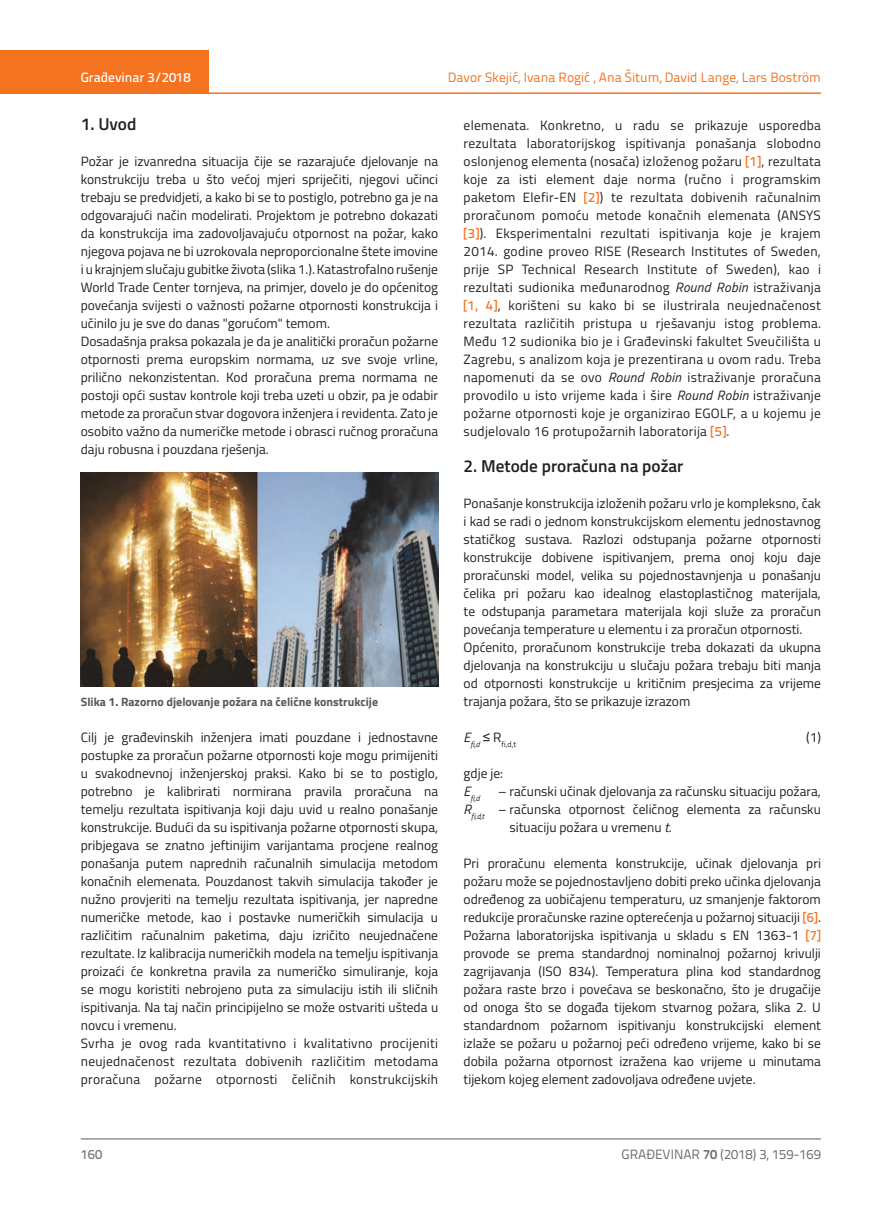
<style>
.page{position:relative;width:872px;height:1212px;background:#fff}
.page>*{position:absolute;margin:0;border:0;box-sizing:border-box;transform-origin:0 0}
.t1{font:600 17.25px "Titillium";color:#231f20}
.t2{font:13.5px/18px "Titillium";color:#231f20}
.t3{font:13.5px "Titillium Text 22 L";color:#f47321}
.t4{font:13.5px "Titillium Text 22 L";color:#6c6d70}
.t5{font:500 13.5px "Titillium Text 22 L";color:#fff}
.t6{font:500 13.5px "Titillium Text 22 L";color:#787a7d}
.t7{font:700 12px "Titillium";color:#57585a}
.t8{font:7.8px "Titillium";color:#231f20}
.t9{font:italic 7.8px "Titillium";color:#231f20}
.s1{font-family:"Titillium Text 22 L";font-weight:500;color:#f47321}
.s2{font-style:italic}
.s3{font-weight:700}
</style>
<div class="page">
<div style="left:0;top:50px;width:208px;height:44px;background:#f47321"></div>
<hr style="left:0;top:92px;width:821px;height:2px;background:#f47321">
<hr style="left:81px;top:1139px;width:740px;height:1px;background:#57585a">
<img style="left:81px;top:472px;width:357px;height:215px">
<p class="t5" style="left:81px;top:67px;width:111px">Građevinar 3/2018</p>
<p class="t3" style="left:448px;top:68px;width:375px">Davor Skejić, Ivana Rogić , Ana Šitum, David Lange, Lars Boström</p>
<p class="t1" style="left:81px;top:111px;width:57px">1. Uvod</p>
<p class="t2" style="left:81px;top:151px;width:359px">Požar je izvanredna situacija čije se razarajuće djelovanje na konstrukciju treba u što većoj mjeri spriječiti, njegovi učinci trebaju se predvidjeti, a kako bi se to postiglo, potrebno ga je na odgovarajući način modelirati. Projektom je potrebno dokazati da konstrukcija ima zadovoljavajuću otpornost na požar, kako njegova pojava ne bi uzrokovala neproporcionalne štete imovine i u krajnjem slučaju gubitke života (slika 1.). Katastrofalno rušenje World Trade Center tornjeva, na primjer, dovelo je do općenitog povećanja svijesti o važnosti požarne otpornosti konstrukcija i učinilo ju je sve do danas "gorućom" temom.<br>Dosadašnja praksa pokazala je da je analitički proračun požarne otpornosti prema europskim normama, uz sve svoje vrline, prilično nekonzistentan. Kod proračuna prema normama ne postoji opći sustav kontrole koji treba uzeti u obzir, pa je odabir metode za proračun stvar dogovora inženjera i revidenta. Zato je osobito važno da numeričke metode i obrasci ručnog proračuna daju robusna i pouzdana rješenja.</p>
<p class="t7" style="left:81px;top:693px;width:299px">Slika 1. Razorno djelovanje požara na čelične konstrukcije</p>
<p class="t2" style="left:81px;top:728px;width:359px">Cilj je građevinskih inženjera imati pouzdane i jednostavne postupke za proračun požarne otpornosti koje mogu primijeniti u svakodnevnoj inženjerskoj praksi. Kako bi se to postiglo, potrebno je kalibrirati normirana pravila proračuna na temelju rezultata ispitivanja koji daju uvid u realno ponašanje konstrukcije. Budući da su ispitivanja požarne otpornosti skupa, pribjegava se znatno jeftinijim varijantama procjene realnog ponašanja putem naprednih računalnih simulacija metodom konačnih elemenata. Pouzdanost takvih simulacija također je nužno provjeriti na temelju rezultata ispitivanja, jer napredne numeričke metode, kao i postavke numeričkih simulacija u različitim računalnim paketima, daju izričito neujednačene rezultate. Iz kalibracija numeričkih modela na temelju ispitivanja proizaći će konkretna pravila za numeričko simuliranje, koja se mogu koristiti nebrojeno puta za simulaciju istih ili sličnih ispitivanja. Na taj način principijelno se može ostvariti ušteda u novcu i vremenu.<br>Svrha je ovog rada kvantitativno i kvalitativno procijeniti neujednačenost rezultata dobivenih različitim metodama proračuna požarne otpornosti čeličnih konstrukcijskih</p>
<p class="t2" style="left:463px;top:115px;width:359px;text-align:justify">elemenata. Konkretno, u radu se prikazuje usporedba rezultata laboratorijskog ispitivanja ponašanja slobodno oslonjenog elementa (nosača) izloženog požaru <span class="s1">[1]</span>, rezultata koje za isti element daje norma (ručno i programskim paketom Elefir-EN <span class="s1">[2]</span>) te rezultata dobivenih računalnim proračunom pomoću metode konačnih elemenata (ANSYS <span class="s1">[3]</span>). Eksperimentalni rezultati ispitivanja koje je krajem 2014. godine proveo RISE (Research Institutes of Sweden, prije SP Technical Research Institute of Sweden), kao i rezultati sudionika međunarodnog <span class="s2">Round Robin</span> istraživanja <span class="s1">[1, 4]</span>, korišteni su kako bi se ilustrirala neujednačenost rezultata različitih pristupa u rješavanju istog problema.<br>Među 12 sudionika bio je i Građevinski fakultet Sveučilišta u Zagrebu, s analizom koja je prezentirana u ovom radu. Treba napomenuti da se ovo <span class="s2">Round Robin</span> istraživanje proračuna provodilo u isto vrijeme kada i šire <span class="s2">Round Robin</span> istraživanje požarne otpornosti koje je organizirao EGOLF, a u kojemu je sudjelovalo 16 protupožarnih laboratorija <span class="s1">[5]</span>.</p>
<p class="t1" style="left:463px;top:453px;width:221px">2. Metode proračuna na požar</p>
<p class="t2" style="left:463px;top:493px;width:359px">Ponašanje konstrukcija izloženih požaru vrlo je kompleksno, čak i kad se radi o jednom konstrukcijskom elementu jednostavnog statičkog sustava. Razlozi odstupanja požarne otpornosti konstrukcije dobivene ispitivanjem, prema onoj koju daje proračunski model, velika su pojednostavnjenja u ponašanju čelika pri požaru kao idealnog elastoplastičnog materijala, te odstupanja parametara materijala koji služe za proračun povećanja temperature u elementu i za proračun otpornosti.<br>Općenito, proračunom konstrukcije treba dokazati da ukupna djelovanja na konstrukciju u slučaju požara trebaju biti manja od otpornosti konstrukcije u kritičnim presjecima za vrijeme trajanja požara, što se prikazuje izrazom</p>
<p class="t8" style="left:463px;top:738px;width:54px"><sup>E</sup><span class="s2">fi,d</span> <sup>≤</sup> <sup>R</sup>fi,d,t</p>
<p class="t2" style="left:806px;top:728px;width:16px">(1)</p>
<p class="t2" style="left:463px;top:764px;width:41px">gdje je:</p>
<p class="t9" style="left:463px;top:792px;width:18px"><sup>E</sup>fi,d</p>
<p class="t2" style="left:498px;top:782px;width:324px">– računski učinak djelovanja za računsku situaciju požara,</p>
<p class="t2" style="left:463px;top:800px;width:359px"><span class="s2">R</span><sub>fi,d,t</sub> – računska otpornost čeličnog elementa za računsku</p>
<p class="t2" style="left:509px;top:818px;width:164px">situaciju požara u vremenu <span class="s2">t</span>.</p>
<p class="t2" style="left:463px;top:854px;width:359px;text-align:justify">Pri proračunu elementa konstrukcije, učinak djelovanja pri požaru može se pojednostavljeno dobiti preko učinka djelovanja određenog za uobičajenu temperaturu, uz smanjenje faktorom redukcije proračunske razine opterećenja u požarnoj situaciji <span class="s1">[6]</span>.<br>Požarna laboratorijska ispitivanja u skladu s EN 1363-1 <span class="s1">[7] </span>provode se prema standardnoj nominalnoj požarnoj krivulji zagrijavanja (ISO 834). Temperatura plina kod standardnog požara raste brzo i povećava se beskonačno, što je drugačije od onoga što se događa tijekom stvarnog požara, slika 2. U standardnom požarnom ispitivanju konstrukcijski element izlaže se požaru u požarnoj peći određeno vrijeme, kako bi se dobila požarna otpornost izražena kao vrijeme u minutama tijekom kojeg element zadovoljava određene uvjete.</p>
<p class="t6" style="left:81px;top:1144px;width:23px">160</p>
<p class="t4" style="left:621px;top:1144px;width:201px">GRAĐEVINAR <span class="s3">70</span> (2018) 3, 159-169</p>
</div>
